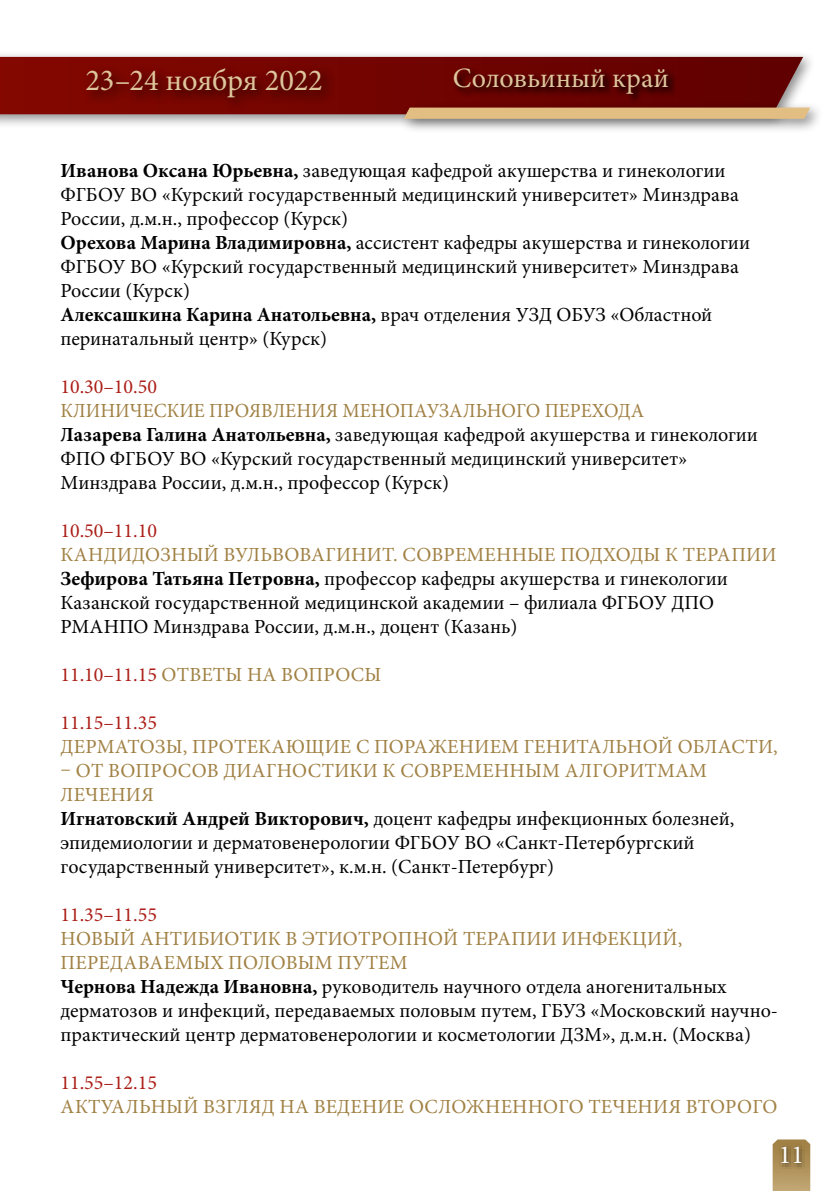
<style>
.page{position:relative;width:840px;height:1191px;background:#fff}
.page>*{position:absolute;margin:0;border:0;box-sizing:border-box;transform-origin:0 0}
.t1{font:30.4px "Minion Pro";letter-spacing:-.01em;color:#ddc69d}
.t2{font:28px "Minion Pro";color:#ddc69d}
.t3{font:26px "Minion Pro";color:#fff}
.t4{font:20px/24px "Minion Pro";color:#000}
.t5{font:20px "Minion Pro";letter-spacing:.01em;color:#a18144}
.t6{font:20px "Minion Pro";color:#ab1e17}
.s1{font-weight:700}
.s2{color:#a18144}
.s3{color:#ab1e17}
</style>
<div class="page">
<div style="left:0;top:50px;width:816px;height:80px;background:#000;opacity:.45"></div>
<svg style="left:0;top:57px;width:802px;height:57px;background:#730804"></svg>
<div style="left:398px;top:101px;width:425px;height:33px;background:#000;opacity:.45"></div>
<svg style="left:403px;top:108px;width:406px;height:11px;background:#dfbb81"></svg>
<div style="left:81px;top:64px;width:255px;height:49px;background:#000;opacity:.78"></div>
<svg style="left:452px;top:67px;width:225px;height:36px;background:#5a0100"></svg>
<svg style="left:772px;top:1139px;width:37px;height:52px"></svg>
<div style="left:775px;top:1141px;width:31px;height:28px;background:#000;opacity:.75"></div>
<h1 class="t1" style="left:85px;top:60px;width:239px">23–24 ноября 2022</h1>
<h2 class="t2" style="left:452px;top:59px;width:218px">Соловьиный край</h2>
<p class="t4" style="left:60px;top:158px;width:690px"><span class="s1">Иванова Оксана Юрьевна,</span> заведующая кафедрой акушерства и гинекологии ФГБОУ ВО «Курский государственный медицинский университет» Минздрава России, д.м.н., профессор (Курск)<br><span class="s1">Орехова Марина Владимировна,</span> ассистент кафедры акушерства и гинекологии ФГБОУ ВО «Курский государственный медицинский университет» Минздрава России (Курск)<br><span class="s1">Алексашкина Карина Анатольевна,</span> врач отделения УЗД ОБУЗ «Областной перинатальный центр» (Курск)</p>
<p class="t6" style="left:60px;top:373px;width:98px">10.30–10.50</p>
<p class="t4" style="left:60px;top:398px;width:698px"><span class="s2">КЛИНИЧЕСКИЕ ПРОЯВЛЕНИЯ МЕНОПАУЗАЛЬНОГО ПЕРЕХОДА<br></span><span class="s1">Лазарева Галина Анатольевна,</span> заведующая кафедрой акушерства и гинекологии ФПО ФГБОУ ВО «Курский государственный медицинский университет» Минздрава России, д.м.н., профессор (Курск)</p>
<p class="t6" style="left:60px;top:517px;width:98px">10.50–11.10</p>
<p class="t4" style="left:60px;top:542px;width:717px"><span class="s2">КАНДИДОЗНЫЙ ВУЛЬВОВАГИНИТ. СОВРЕМЕННЫЕ ПОДХОДЫ К ТЕРАПИИ </span><span class="s1">Зефирова Татьяна Петровна,</span> профессор кафедры акушерства и гинекологии Казанской государственной медицинской академии – филиала ФГБОУ ДПО РМАНПО Минздрава России, д.м.н., доцент (Казань)</p>
<p class="t5" style="left:60px;top:661px;width:322px"><span class="s3">11.10–11.15</span> ОТВЕТЫ НА ВОПРОСЫ</p>
<p class="t6" style="left:60px;top:709px;width:98px">11.15–11.35</p>
<p class="t5" style="left:61px;top:733px;width:718px">ДЕРМАТОЗЫ, ПРОТЕКАЮЩИЕ С ПОРАЖЕНИЕМ ГЕНИТАЛЬНОЙ ОБЛАСТИ,</p>
<p class="t4" style="left:60px;top:758px;width:675px"><span class="s2">– ОТ ВОПРОСОВ ДИАГНОСТИКИ К СОВРЕМЕННЫМ АЛГОРИТМАМ ЛЕЧЕНИЯ<br></span><span class="s1">Игнатовский Андрей Викторович,</span> доцент кафедры инфекционных болезней, эпидемиологии и дерматовенерологии ФГБОУ ВО «Санкт-Петербургский государственный университет», к.м.н. (Санкт-Петербург)</p>
<p class="t6" style="left:60px;top:901px;width:98px">11.35–11.55</p>
<p class="t4" style="left:60px;top:926px;width:718px"><span class="s2">НОВЫЙ АНТИБИОТИК В ЭТИОТРОПНОЙ ТЕРАПИИ ИНФЕКЦИЙ, ПЕРЕДАВАЕМЫХ ПОЛОВЫМ ПУТЕМ<br></span><span class="s1">Чернова Надежда Ивановна,</span> руководитель научного отдела аногенитальных дерматозов и инфекций, передаваемых половым путем, ГБУЗ «Московский научно&shy;практический центр дерматовенерологии и косметологии ДЗМ», д.м.н. (Москва)</p>
<p class="t6" style="left:60px;top:1069px;width:98px">11.55–12.15</p>
<p class="t5" style="left:61px;top:1093px;width:718px">АКТУАЛЬНЫЙ ВЗГЛЯД НА ВЕДЕНИЕ ОСЛОЖНЕННОГО ТЕЧЕНИЯ ВТОРОГО</p>
<h3 class="t3" style="left:778px;top:1137px;width:26px">11</h3>
</div>
